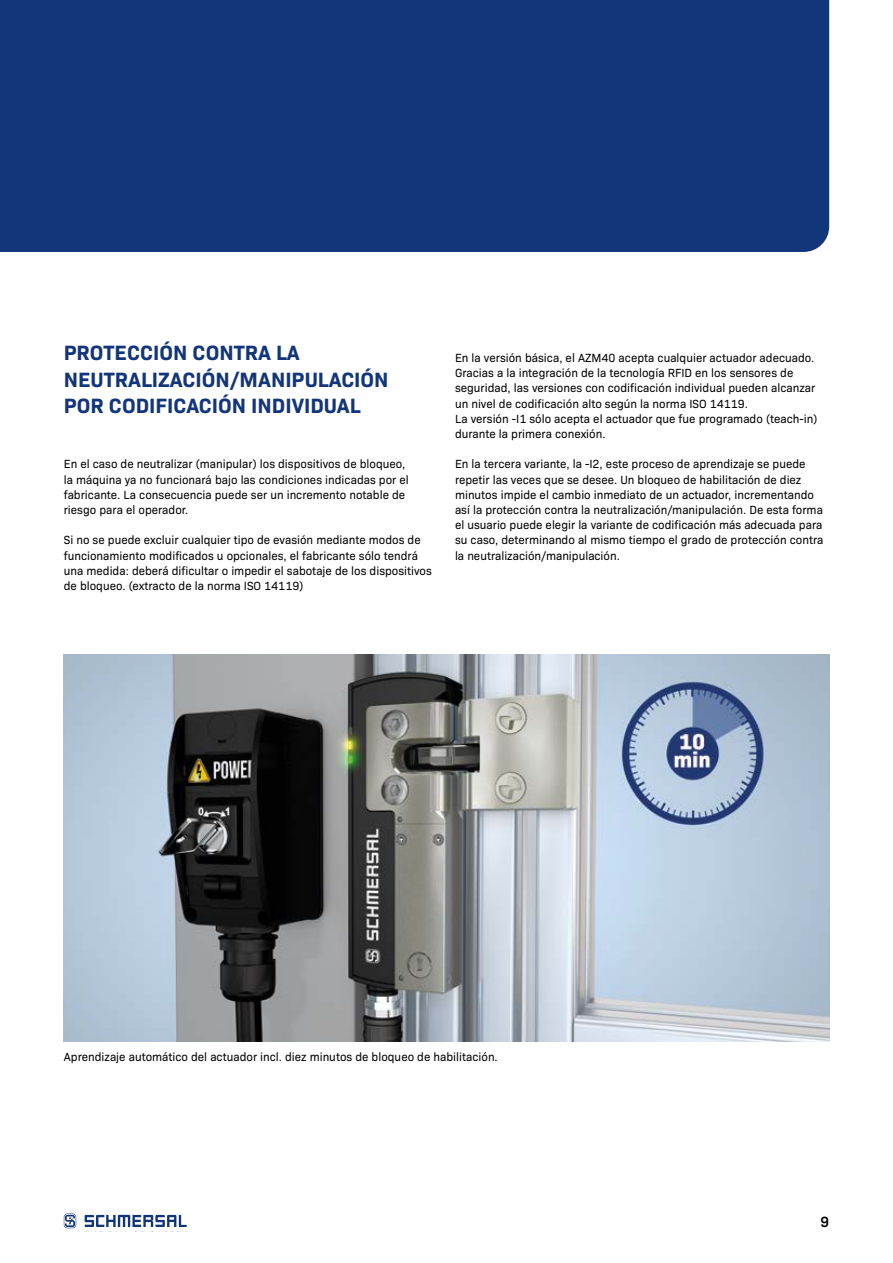
<style>
.page{position:relative;width:893px;height:1263px;background:#fff}
.page>*{position:absolute;margin:0;border:0;box-sizing:border-box;transform-origin:0 0}
.t1{font:700 21px/26.7px "Bio Sans";color:#13357a}
.t2{font:600 15px "Bio Sans";color:#000}
.t3{font:12px/15.1px "Bio Sans";color:#000}
</style>
<div class="page">
<svg style="left:85px;top:1215px;width:102px;height:12px"></svg>
<svg style="left:64px;top:1213px;width:12px;height:15px"></svg>
<div style="left:0;top:0;width:829px;height:252px;background:#13357a"></div>
<img style="left:64px;top:655px;width:765px;height:386px">
<h1 class="t1" style="left:64px;top:338px;width:326px">PROTECCIÓN CONTRA LA<br>NEUTRALIZACIÓN/MANIPULACIÓN<br>POR CODIFICACIÓN INDIVIDUAL</h1>
<p class="t3" style="left:64px;top:456px;width:347px">En el caso de neutralizar (manipular) los dispositivos de bloqueo, la máquina ya no funcionará bajo las condiciones indicadas por el fabricante. La consecuencia puede ser un incremento notable de riesgo para el operador.</p>
<p class="t3" style="left:64px;top:532px;width:370px">Si no se puede excluir cualquier tipo de evasión mediante modos de funcionamiento modificados u opcionales, el fabricante sólo tendrá una medida: deberá dificultar o impedir el sabotaje de los dispositivos de bloqueo. (extracto de la norma ISO 14119)</p>
<p class="t3" style="left:455px;top:349px;width:364px">En la versión básica, el AZM40 acepta cualquier actuador adecuado.<br>Gracias a la integración de la tecnología RFID en los sensores de seguridad, las versiones con codificación individual pueden alcanzar un nivel de codificación alto según la norma ISO 14119.<br>La versión -I1 sólo acepta el actuador que fue programado (teach-in) durante la primera conexión.</p>
<p class="t3" style="left:455px;top:456px;width:370px">En la tercera variante, la -I2, este proceso de aprendizaje se puede repetir las veces que se desee. Un bloqueo de habilitación de diez minutos impide el cambio inmediato de un actuador, incrementando así la protección contra la neutralización/manipulación. De esta forma el usuario puede elegir la variante de codificación más adecuada para su caso, determinando al mismo tiempo el grado de protección contra la neutralización/manipulación.</p>
<p class="t3" style="left:64px;top:1048px;width:436px">Aprendizaje automático del actuador incl. diez minutos de bloqueo de habilitación.</p>
<p class="t2" style="left:820px;top:1210px;width:10px">9</p>
</div>
